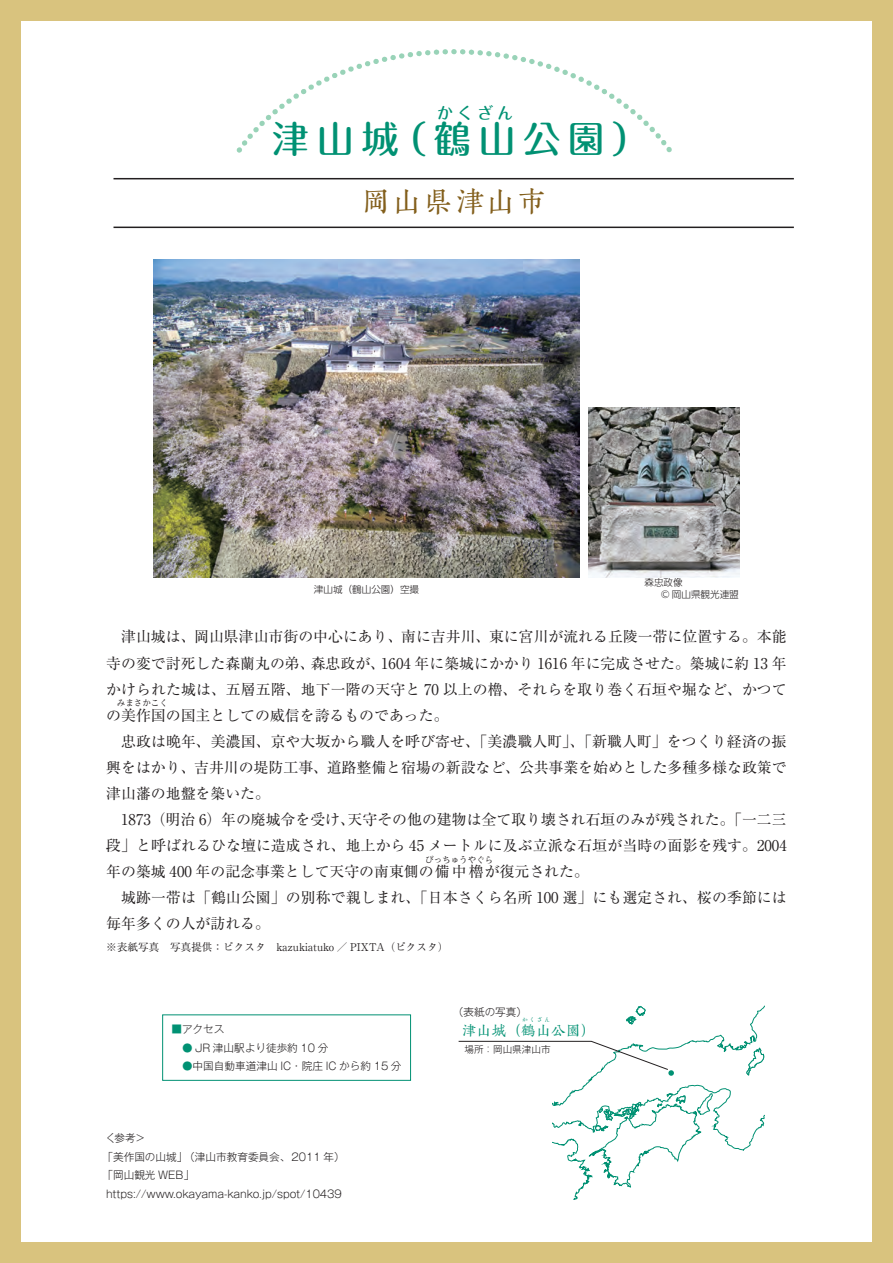
<style>
.page{position:relative;width:893px;height:1263px;background:#d9c37e}
.page>*{position:absolute;margin:0;border:0;box-sizing:border-box;transform-origin:0 0}
.t1{font:500 37.2px "P Maru Fo Pro N";letter-spacing:.2em;color:#009173}
.t2{font:500 30.9px "P Kiza Kinryou Std N";letter-spacing:.01em;color:#835f1c}
.t3{font:500 15.9px "P Maru Fo Pro N";color:#009173}
.t4{font:14.85px/26.1px "P Ryumin Pr 6 N";color:#231f20}
.t5{font:500 14.85px "P Kiza Kinryou Std N";color:#009173}
.t6{font:300 10.65px "P Gothic MB101 Pr 6 N";color:#231f20}
.t7{font:10.65px "P Ryumin Pr 6 N";color:#231f20}
.t8{font:300 9.6px "UD Shin Go Pr 6";color:#231f20}
.t9{font:300 9.6px "P Gothic MB101 Pr 6 N";color:#231f20}
.t10{font:8.55px "P Ryumin Pr 6 N";color:#231f20}
.t11{font:500 6.45px "P Kiza Kinryou Std N";color:#009173}
.s1{color:#009173}
</style>
<div class="page">
<div style="left:21px;top:21px;width:851px;height:1221px;background:#fff"></div>
<hr style="left:114px;top:227px;width:680px;height:1px;background:#231f20">
<hr style="left:114px;top:178px;width:680px;height:1px;background:#231f20">
<svg style="left:236px;top:49px;width:436px;height:104px"></svg>
<img style="left:589px;top:408px;width:150px;height:170px">
<img style="left:154px;top:259px;width:425px;height:319px">
<svg style="left:458px;top:1005px;width:307px;height:194px"></svg>
<p class="t3" style="left:437px;top:101px;width:77px">かくざん</p>
<h1 class="t1" style="left:272px;top:109px;width:379px">津山城（鶴山公園）</h1>
<h2 class="t2" style="left:360px;top:180px;width:188px">岡山県津山市</h2>
<p class="t8" style="left:314px;top:582px;width:126px">津山城（鶴山公園）空撮　　</p>
<p class="t8" style="left:644px;top:575px;width:40px">森忠政像</p>
<p class="t8" style="left:661px;top:587px;width:79px">© 岡山県観光連盟</p>
<p class="t4" style="left:106px;top:623px;width:682px;text-align:justify">　津山城は、岡山県津山市街の中心にあり、南に吉井川、東に宮川が流れる丘陵一帯に位置する。本能寺の変で討死した森蘭丸の弟、森忠政が、1604 年に築城にかかり 1616 年に完成させた。築城に約 13 年かけられた城は、五層五階、地下一階の天守と 70 以上の櫓、それらを取り巻く石垣や堀など、かつての美作国の国主としての威信を誇るものであった。</p>
<p class="t10" style="left:117px;top:696px;width:53px">みまさかこく</p>
<p class="t4" style="left:106px;top:727px;width:682px">　忠政は晩年、美濃国、京や大坂から職人を呼び寄せ、「美濃職人町」、「新職人町」をつくり経済の振興をはかり、吉井川の堤防工事、道路整備と宿場の新設など、公共事業を始めとした多種多様な政策で津山藩の地盤を築いた。<br>　1873（明治 6）年の廃城令を受け、天守その他の建物は全て取り壊され石垣のみが残された。「一二三段」と呼ばれるひな壇に造成され、地上から 45 メートルに及ぶ立派な石垣が当時の面影を残す。2004年の築城 400 年の記念事業として天守の南東側の備中櫓が復元された。</p>
<p class="t10" style="left:425px;top:853px;width:70px">びっちゅうやぐら</p>
<p class="t4" style="left:106px;top:883px;width:682px">　城跡一帯は「鶴山公園」の別称で親しまれ、「日本さくら名所 100 選」にも選定され、桜の季節には毎年多くの人が訪れる。</p>
<p class="t7" style="left:106px;top:939px;width:344px">※表紙写真　写真提供：ピクスタ　kazukiatuko ／ PIXTA（ピクスタ）</p>
<p class="t6" style="left:171px;top:1020px;width:55px"><span class="s1">■</span>アクセス</p>
<p class="t6" style="left:182px;top:1039px;width:148px"><span class="s1">●</span> JR 津山駅より徒歩約 10 分</p>
<p class="t6" style="left:182px;top:1057px;width:221px"><span class="s1">●</span>中国自動車道津山 IC・院庄 IC から約 15 分</p>
<p class="t6" style="left:105px;top:1129px;width:42px">く参考＞</p>
<p class="t6" style="left:102px;top:1148px;width:244px">「美作国の山城」（津山市教育委員会、2011 年）</p>
<p class="t6" style="left:102px;top:1166px;width:93px">「岡山観光 WEB」</p>
<p class="t6" style="left:106px;top:1185px;width:237px">https://www.okayama-kanko.jp/spot/10439</p>
<p class="t6" style="left:453px;top:1003px;width:76px">（表紙の写真）</p>
<p class="t5" style="left:462px;top:1019px;width:135px">津山城（鶴山公園）</p>
<p class="t11" style="left:522px;top:1015px;width:30px">かくざん</p>
<p class="t9" style="left:464px;top:1042px;width:88px">場所：岡山県津山市</p>
</div>
